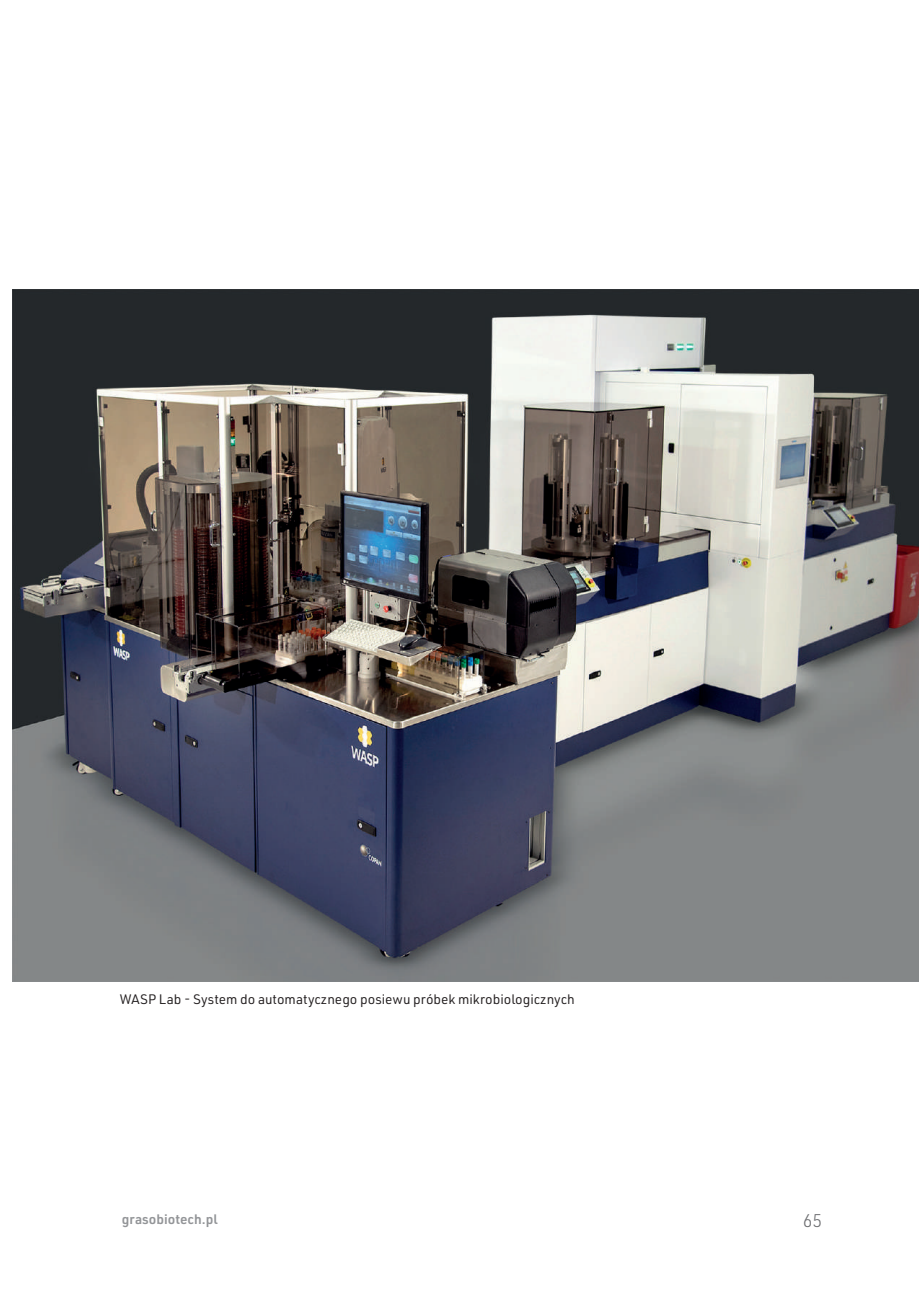
<style>
.page{position:relative;width:919px;height:1289px;background:#fff}
.page>*{position:absolute;margin:0;border:0;box-sizing:border-box;transform-origin:0 0}
.t1{font:300 18px "URWDIN";color:#6c6d70}
.t2{font:13.5px "URWDIN";color:#231f20}
.t3{font:600 13.5px "URWDIN";color:#939598}
</style>
<div class="page">
<img style="left:13px;top:289px;width:905px;height:692px">
<p class="t2" style="left:120px;top:990px;width:456px">WASP Lab - System do automatycznego posiewu próbek mikrobiologicznych</p>
<p class="t3" style="left:122px;top:1210px;width:97px">grasobiotech.pl</p>
<h1 class="t1" style="left:802px;top:1208px;width:21px">65</h1>
</div>
